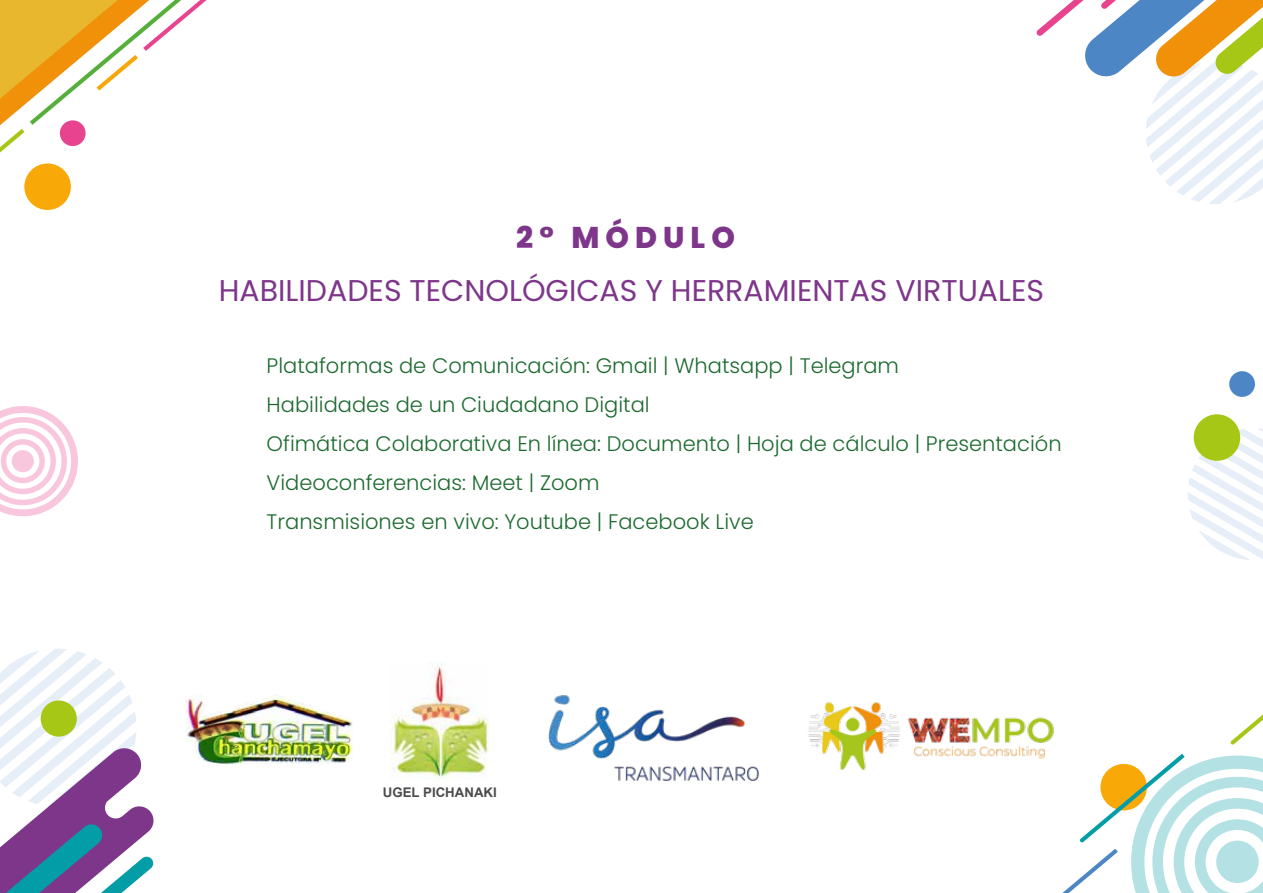
<style>
.page{position:relative;width:1263px;height:893px;background:#fff}
.page>*{position:absolute;margin:0;border:0;box-sizing:border-box;transform-origin:0 0}
.t1{font:30px "Poppins";color:#7e368b}
.t2{font:800 30px "Poppins";letter-spacing:.2em;color:#7e368b}
.t3{font:300 21px/39px "Poppins";color:#1c6a2f}
.t4{font:700 13.2px "Arial";color:#4a4b4c}
</style>
<div class="page">
<svg style="left:0;top:649px;width:154px;height:244px"></svg>
<svg style="left:1036px;top:0;width:227px;height:204px"></svg>
<div style="left:41px;top:700px;width:36px;height:37px;background:#a7c716;border-radius:50%"></div>
<svg style="left:1230px;top:714px;width:33px;height:31px"></svg>
<svg style="left:0;top:0;width:207px;height:153px"></svg>
<svg style="left:1062px;top:754px;width:201px;height:139px"></svg>
<div style="left:24px;top:163px;width:47px;height:47px;background:#f8a907;border-radius:50%"></div>
<div style="left:60px;top:120px;width:26px;height:26px;background:#e8438e;border-radius:50%"></div>
<svg style="left:1188px;top:428px;width:75px;height:132px"></svg>
<svg style="left:0;top:406px;width:78px;height:110px"></svg>
<div style="left:1194px;top:414px;width:46px;height:47px;background:#a7c716;border-radius:50%"></div>
<div style="left:1229px;top:371px;width:26px;height:26px;background:#4d86c5;border-radius:50%"></div>
<img style="left:808px;top:701px;width:258px;height:75px">
<img style="left:185px;top:694px;width:168px;height:70px">
<img style="left:391px;top:662px;width:98px;height:117px">
<img style="left:548px;top:695px;width:211px;height:86px">
<h1 class="t2" style="left:516px;top:221px;width:220px">2° MÓDULO</h1>
<h1 class="t1" style="left:219px;top:273px;width:827px">HABILIDADES TECNOLÓGICAS Y HERRAMIENTAS VIRTUALES</h1>
<p class="t3" style="left:267px;top:346px;width:796px">Plataformas de Comunicación: Gmail | Whatsapp | Telegram<br>Habilidades de un Ciudadano Digital<br>Ofimática Colaborativa En línea: Documento | Hoja de cálculo | Presentación Videoconferencias: Meet | Zoom<br>Transmisiones en vivo: Youtube | Facebook Live</p>
<p class="t4" style="left:383px;top:783px;width:115px">UGEL PICHANAKI</p>
</div>
